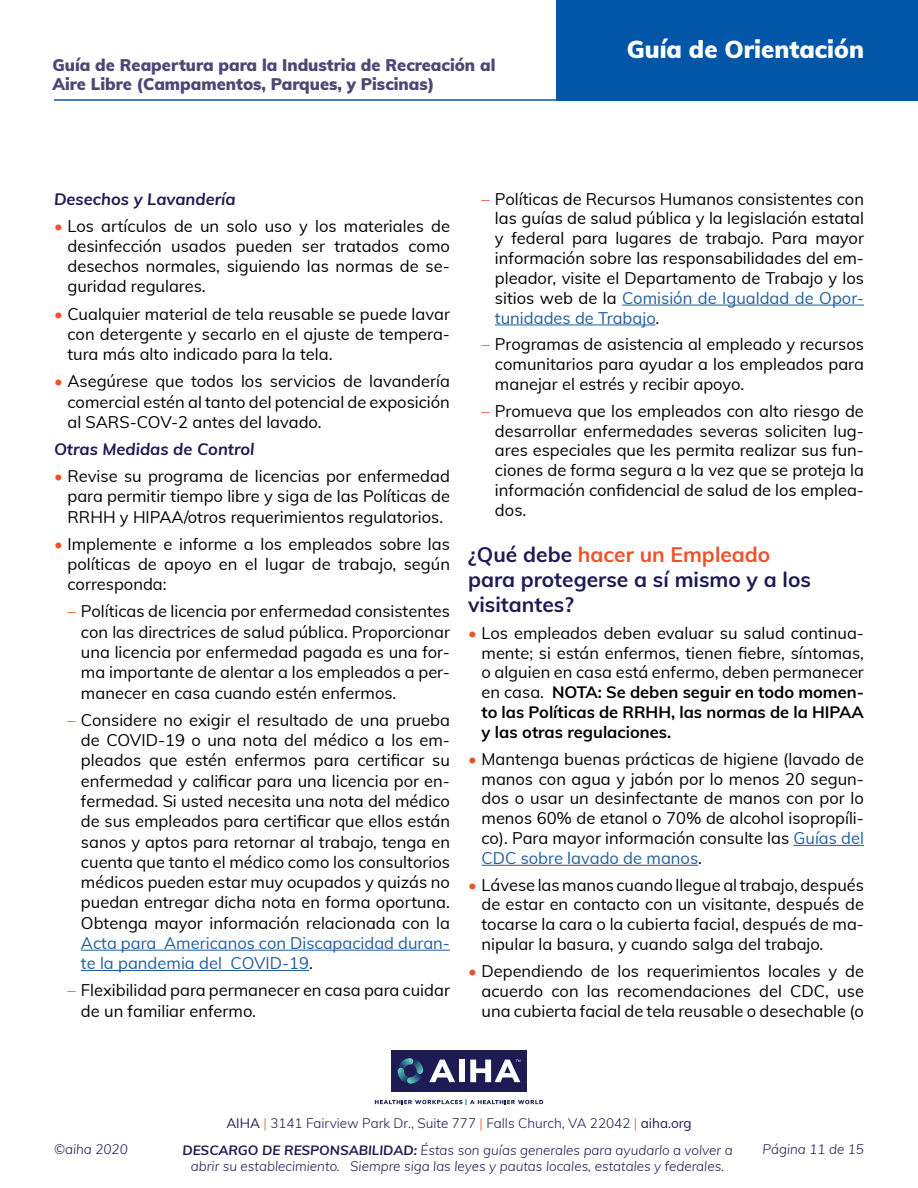
<style>
.page{position:relative;width:918px;height:1188px;background:#fff}
.page>*{position:absolute;margin:0;border:0;box-sizing:border-box;transform-origin:0 0}
.t1{font:900 24px "Muli";color:#fff}
.t2{font:700 21px/25.2px "Muli";color:#1e1a53}
.t3{font:16.5px/19.8px "Muli";color:#000;text-align:justify}
.t4{font:900 16.5px/19.8px "Muli";color:#4b4875}
.t5{font:16.5px/20.2px "Muli";color:#215e9e}
.t6{font:italic 700 16.5px "Muli";color:#1e1a53}
.t7{font:italic 300 13.5px/16.2px "Muli";color:#1e1a53;text-align:center}
.t8{font:300 13.5px "Muli";color:#1e1a53}
.s1{color:#f0512a}
.s2{color:#000}
.s3{color:#215e9e}
.s4{font-weight:700}
.s5{font-weight:400}
</style>
<div class="page">
<hr style="left:54px;top:99px;width:537px;height:2px;background:#0256a7">
<div style="left:556px;top:0;width:362px;height:101px;background:#0256a7"></div>
<div style="left:391px;top:1050px;width:136px;height:42px;background:#1e1a53"></div>
<svg style="left:398px;top:1058px;width:25px;height:26px"></svg>
<svg style="left:375px;top:1099px;width:168px;height:6px"></svg>
<svg style="left:429px;top:1060px;width:26px;height:22px"></svg>
<div style="left:459px;top:1060px;width:6px;height:22px;background:#fff"></div>
<svg style="left:470px;top:1060px;width:50px;height:22px"></svg>
<hr style="left:81px;top:950px;width:369px;height:1px;background:#215e9e">
<hr style="left:81px;top:970px;width:228px;height:1px;background:#215e9e">
<hr style="left:622px;top:305px;width:242px;height:1px;background:#215e9e">
<hr style="left:495px;top:325px;width:160px;height:1px;background:#215e9e">
<hr style="left:793px;top:845px;width:71px;height:1px;background:#215e9e">
<hr style="left:482px;top:865px;width:216px;height:1px;background:#215e9e">
<p class="t4" style="left:52px;top:54px;width:444px">Guía de Reapertura para la Industria de Recreación al<br>Aire Libre (Campamentos, Parques, y Piscinas)</p>
<h1 class="t1" style="left:627px;top:31px;width:239px">Guía de Orientación</h1>
<p class="t6" style="left:54px;top:187px;width:183px">Desechos y Lavandería</p>
<p class="t3" style="left:67px;top:215px;width:384px;line-height:20.2px;text-indent:-13px"><span class="s1">•</span> Los artículos de un solo uso y los materiales de desinfección usados pueden ser tratados como desechos normales, siguiendo las normas de se&shy;guridad regulares.</p>
<p class="t3" style="left:67px;top:303px;width:384px;line-height:20.2px;text-indent:-13px"><span class="s1">•</span> Cualquier material de tela reusable se puede lavar con detergente y secarlo en el ajuste de tempera&shy;tura más alto indicado para la tela.</p>
<p class="t3" style="left:67px;top:370px;width:384px;line-height:20.2px;text-indent:-13px"><span class="s1">•</span> Asegúrese que todos los servicios de lavandería comercial estén al tanto del potencial de exposición al SARS-COV-2 antes del lavado.</p>
<p class="t6" style="left:54px;top:437px;width:202px">Otras Medidas de Control</p>
<p class="t3" style="left:67px;top:465px;width:384px;line-height:20.2px;text-indent:-13px"><span class="s1">•</span> Revise su programa de licencias por enfermedad para permitir tiempo libre y siga de las Políticas de RRHH y HIPAA/otros requerimientos regulatorios.</p>
<p class="t3" style="left:67px;top:533px;width:384px;line-height:20.2px;text-indent:-13px"><span class="s1">•</span> Implemente e informe a los empleados sobre las políticas de apoyo en el lugar de trabajo, según corresponda:</p>
<p class="t3" style="left:81px;top:601px;width:371px;line-height:20.2px;text-indent:-13px"><span class="s1">–</span> Políticas de licencia por enfermedad consistentes con las directrices de salud pública. Proporcionar una licencia por enfermedad pagada es una for&shy;ma importante de alentar a los empleados a per&shy;manecer en casa cuando estén enfermos.</p>
<p class="t3" style="left:81px;top:709px;width:371px;line-height:20.2px;text-indent:-13px"><span class="s1">–</span> Considere no exigir el resultado de una prueba de COVID-19 o una nota del médico a los em&shy;pleados que estén enfermos para certificar su enfermedad y calificar para una licencia por en&shy;fermedad. Si usted necesita una nota del médico de sus empleados para certificar que ellos están sanos y aptos para retornar al trabajo, tenga en cuenta que tanto el médico como los consultorios médicos pueden estar muy ocupados y quizás no puedan entregar dicha nota en forma oportuna.<br>Obtenga mayor información relacionada con la</p>
<p class="t5" style="left:81px;top:932px;width:370px">Acta para Americanos con Discapacidad duran&shy;te la pandemia del COVID-19<span class="s2">.</span></p>
<p class="t3" style="left:81px;top:980px;width:371px;line-height:20.2px;text-indent:-13px"><span class="s1">–</span> Flexibilidad para permanecer en casa para cuidar de un familiar enfermo.</p>
<p class="t3" style="left:495px;top:188px;width:371px;text-indent:-13px"><span class="s1">–</span> Políticas de Recursos Humanos consistentes con las guías de salud pública y la legislación estatal y federal para lugares de trabajo. Para mayor información sobre las responsabilidades del em&shy;pleador, visite el Departamento de Trabajo y los sitios web de la <span class="s3">Comisión de Igualdad de Opor&shy;tunidades de Trabajo</span>.</p>
<p class="t3" style="left:495px;top:334px;width:371px;text-indent:-13px"><span class="s1">–</span> Programas de asistencia al empleado y recursos comunitarios para ayudar a los empleados para manejar el estrés y recibir apoyo.</p>
<p class="t3" style="left:495px;top:400px;width:371px;text-indent:-13px"><span class="s1">–</span> Promueva que los empleados con alto riesgo de desarrollar enfermedades severas soliciten lug&shy;ares especiales que les permita realizar sus fun&shy;ciones de forma segura a la vez que se proteja la información confidencial de salud de los emplea&shy;dos.</p>
<p class="t2" style="left:468px;top:540px;width:344px">¿Qué debe <span class="s1">hacer un Empleado </span>para protegerse a sí mismo y a los visitantes?</p>
<p class="t3" style="left:481px;top:622px;width:384px;text-indent:-13px"><span class="s1">•</span> Los empleados deben evaluar su salud continua&shy;mente; si están enfermos, tienen fiebre, síntomas, o alguien en casa está enfermo, deben permanecer en casa. <span class="s4">NOTA: Se deben seguir en todo momen&shy;to las Políticas de RRHH, las normas de la HIPAA y las otras regulaciones.</span></p>
<p class="t3" style="left:481px;top:748px;width:384px;text-indent:-13px"><span class="s1">•</span> Mantenga buenas prácticas de higiene (lavado de manos con agua y jabón por lo menos 20 segun&shy;dos o usar un desinfectante de manos con por lo menos 60% de etanol o 70% de alcohol isopropíli&shy;co). Para mayor información consulte las <span class="s3">Guías del CDC sobre lavado de manos</span>.</p>
<p class="t3" style="left:481px;top:874px;width:384px;text-indent:-13px"><span class="s1">•</span> Lávese las manos cuando llegue al trabajo, después de estar en contacto con un visitante, después de tocarse la cara o la cubierta facial, después de ma&shy;nipular la basura, y cuando salga del trabajo.</p>
<p class="t3" style="left:481px;top:960px;width:384px;text-indent:-13px"><span class="s1">•</span> Dependiendo de los requerimientos locales y de acuerdo con las recomendaciones del CDC, use una cubierta facial de tela reusable o desechable (o</p>
<p class="t8" style="left:226px;top:1113px;width:467px"><span class="s5">AIHA</span> <span class="s1">|</span> 3141 Fairview Park Dr., Suite 777 <span class="s1">|</span> Falls Church, VA 22042 <span class="s1">|</span> <span class="s5">aiha.org</span></p>
<p class="t7" style="left:182px;top:1141px;width:552px"><span class="s4">DESCARGO DE RESPONSABILIDAD:</span> Éstas son guías generales para ayudarlo a volver a abrir su establecimiento. Siempre siga las leyes y pautas locales, estatales y federales.</p>
<p class="t7" style="left:54px;top:1141px;width:75px">©aiha 2020</p>
<p class="t7" style="left:763px;top:1141px;width:103px">Página 11 de 15</p>
</div>
